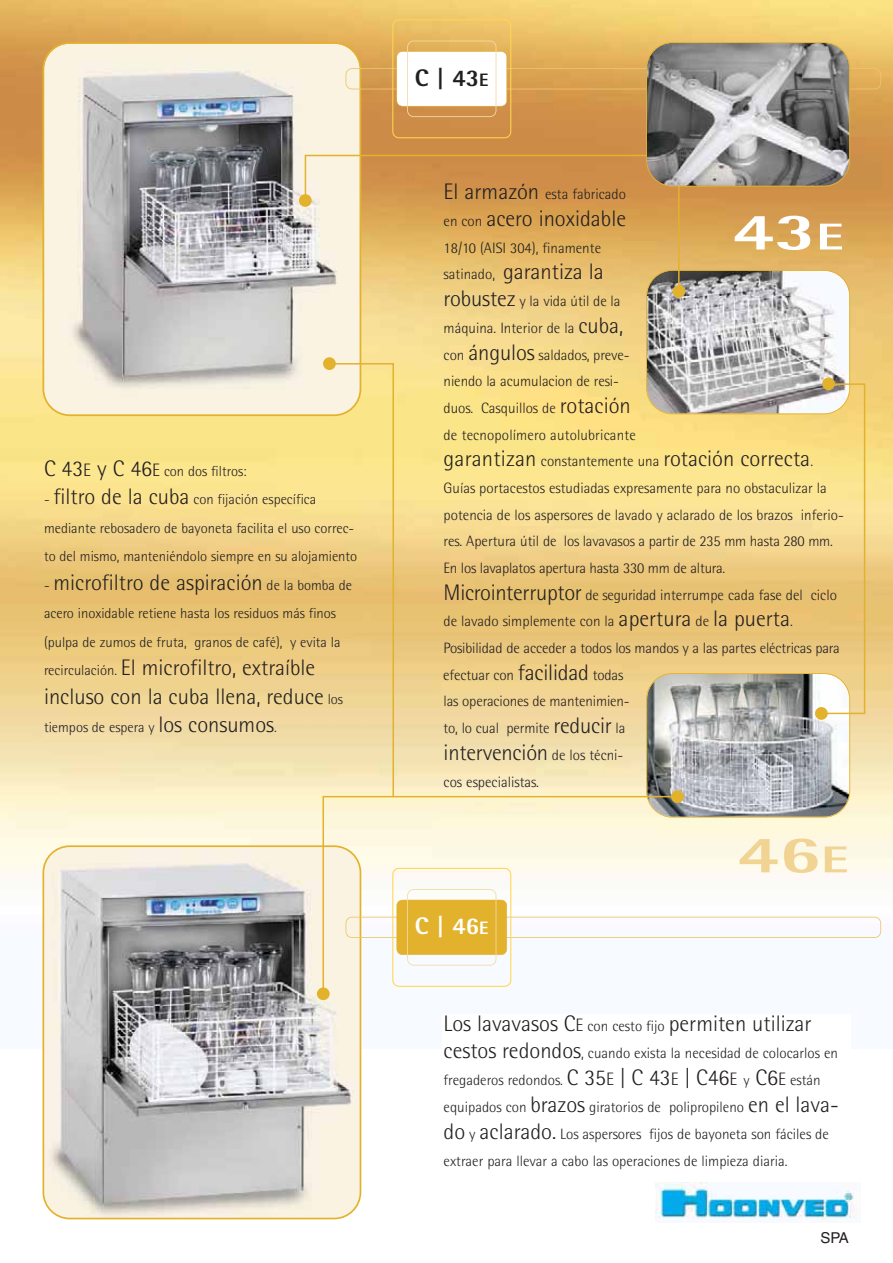
<style>
.page{position:relative;width:893px;height:1263px;background:#fff}
.page>*{position:absolute;margin:0;border:0;box-sizing:border-box;transform-origin:0 0}
.t1{font:800 52.5px "Rotis Semi Sans";color:#f1d493;scale:1.43 1}
.t2{font:800 52.5px "Rotis Semi Sans";color:#fff;scale:1.43 1}
.t3{font:800 24px "Rotis Semi Sans";color:#231f20}
.t4{font:800 24px "Rotis Semi Sans";color:#fff}
.t5{font:300 22.5px/28.5px "Rotis Semi Sans";color:#231f20}
.t6{font:300 15px/26.7px "Rotis Semi Sans";color:#231f20}
.t7{font:15px "Helvetica";color:#231f20}
.t8{font:300 14.55px/28.5px "Rotis Semi Sans";color:#231f20}
.s1{font-size:22.5px}
.s2{font-size:18px}
.s3{font-size:14.55px}
.s4{font-size:15px}
.s5{font-size:37.5px}
</style>
<div class="page">
<img style="left:0;top:0;width:893px;height:1048px">
<svg style="left:43px;top:42px;width:318px;height:374px;background:#cbc7bf"></svg>
<svg style="left:43px;top:845px;width:318px;height:374px;background:#c2c0bd"></svg>
<div style="left:345px;top:68px;width:536px;height:21px;border:2px solid #ecc66e;border-radius:6px"></div>
<svg style="left:392px;top:19px;width:119px;height:119px;background:#dca655"></svg>
<div style="left:397px;top:51px;width:110px;height:55px;background:#fff;border-radius:6px"></div>
<div style="left:396px;top:51px;width:111px;height:55px;border:1px solid #e3b22d;border-radius:6px"></div>
<div style="left:407px;top:41px;width:89px;height:76px;border:2px solid #f3dba6;border-radius:6px"></div>
<div style="left:345px;top:917px;width:536px;height:21px;border:2px solid #ecc66e;border-radius:6px"></div>
<div style="left:442px;top:1014px;width:408px;height:176px;background:#fff"></div>
<img style="left:647px;top:271px;width:202px;height:143px;border-radius:26px">
<div style="left:646px;top:270px;width:204px;height:144px;border:2px solid #e3b22d;border-radius:26px"></div>
<img style="left:647px;top:674px;width:202px;height:143px;border-radius:26px">
<div style="left:646px;top:673px;width:204px;height:145px;border:2px solid #e3b22d;border-radius:26px"></div>
<img style="left:655px;top:1183px;width:202px;height:37px">
<svg style="left:322px;top:795px;width:355px;height:198px"></svg>
<svg style="left:304px;top:154px;width:376px;height:134px;background:#ddb06b"></svg>
<img style="left:647px;top:43px;width:202px;height:143px;border-radius:26px">
<div style="left:646px;top:42px;width:204px;height:145px;border:2px solid #e3b22d;border-radius:26px"></div>
<div style="left:317px;top:987px;width:13px;height:13px;background:#e3b22d;border-radius:50%"></div>
<div style="left:671px;top:790px;width:13px;height:13px;background:#e3b22d;border-radius:50%"></div>
<div style="left:815px;top:707px;width:13px;height:13px;background:#e3b22d;border-radius:50%"></div>
<svg style="left:823px;top:383px;width:43px;height:332px;background:#f1d48a"></svg>
<div style="left:672px;top:285px;width:13px;height:13px;background:#e3b22d;border-radius:50%"></div>
<div style="left:822px;top:377px;width:13px;height:13px;background:#e3b22d;border-radius:50%"></div>
<div style="left:299px;top:194px;width:13px;height:13px;background:#e3b22d;border-radius:50%"></div>
<div style="left:323px;top:357px;width:13px;height:13px;background:#e3b22d;border-radius:50%"></div>
<svg style="left:328px;top:362px;width:67px;height:436px;background:#f2d88f"></svg>
<p class="t8" style="left:44px;top:458px;width:204px"><span class="s1">C 43</span><span class="s2">E</span> <span class="s1">y C 46</span><span class="s2">E</span> con dos filtros:</p>
<p class="t8" style="left:44px;top:486px;width:315px">- <span class="s1">filtro de la cuba</span> con fijación específica mediante rebosadero de bayoneta facilita el uso correc&shy;to del mismo, manteniéndolo siempre en su alojamiento</p>
<h3 class="t5" style="left:44px;top:570px;width:310px"><span class="s3">-</span> microfiltro de aspiración <span class="s3">de la bomba de</span></h3>
<p class="t8" style="left:44px;top:600px;width:298px">acero inoxidable retiene hasta los residuos más finos (pulpa de zumos de fruta, granos de café), y evita la</p>
<h3 class="t5" style="left:44px;top:655px;width:301px"><span class="s3">recirculación.</span> El microfiltro, extraíble incluso con la cuba llena, reduce <span class="s3">los</span></h3>
<p class="t8" style="left:44px;top:714px;width:234px">tiempos de espera y <span class="s1">los consumos</span>.</p>
<h2 class="t3" style="left:415px;top:69px;width:75px">C | 43<span class="s2">E</span></h2>
<p class="t6" style="left:444px;top:182px;width:184px"><span class="s1">El armazón</span> esta fabricado</p>
<h3 class="t5" style="left:444px;top:206px;width:184px"><span class="s4">en con</span> acero inoxidable</h3>
<p class="t6" style="left:444px;top:236px;width:159px">18/10 (AISI 304), finamente</p>
<h3 class="t5" style="left:444px;top:260px;width:162px"><span class="s4">satinado,</span> garantiza la</h3>
<p class="t6" style="left:443px;top:289px;width:194px"><span class="s1">robustez</span> y la vida útil de la máquina. Interior de la <span class="s1">cuba, </span>con <span class="s1">ángulos</span> saldados, preve&shy;niendo la acumulacion de resi&shy;duos. Casquillos de <span class="s1">rotación </span>de tecnopolímero autolubricante</p>
<h3 class="t5" style="left:444px;top:447px;width:371px">garantizan <span class="s4">constantemente una</span> rotación correcta<span class="s4">.</span></h3>
<p class="t6" style="left:443px;top:476px;width:402px">Guías portacestos estudiadas expresamente para no obstaculizar la potencia de los aspersores de lavado y aclarado de los brazos inferio&shy;res. Apertura útil de los lavavasos a partir de 235 mm hasta 280 mm.<br>En los lavaplatos apertura hasta 330 mm de altura.<br><span class="s1">Microinterruptor</span> de seguridad interrumpe cada fase del ciclo de lavado simplemente con la <span class="s1">apertura</span> de <span class="s1">la puerta</span>.<br>Posibilidad de acceder a todos los mandos y a las partes eléctricas para efectuar con <span class="s1">facilidad</span> todas<br>las operaciones de mantenimien-<br>to, lo cual permite <span class="s1">reducir</span> la</p>
<h3 class="t5" style="left:444px;top:740px;width:181px">intervención <span class="s4">de los técni-</span></h3>
<p class="t6" style="left:444px;top:770px;width:97px">cos especialistas.</p>
<h1 class="t2" style="left:732px;top:213px;width:79px">43<span class="s5">E</span></h1>
<h2 class="t4" style="left:415px;top:918px;width:75px">C | 46<span class="s2">E</span></h2>
<h1 class="t1" style="left:737px;top:836px;width:79px">46<span class="s5">E</span></h1>
<h3 class="t5" style="left:444px;top:1012px;width:369px">Los lavavasos C<span class="s2">E</span> <span class="s4">con cesto fijo</span> permiten utilizar</h3>
<p class="t6" style="left:444px;top:1041px;width:397px"><span class="s1">cestos redondos</span>, cuando exista la necesidad de colocarlos en fregaderos redondos. <span class="s1">C 35</span><span class="s2">E</span> <span class="s1">| C 43</span><span class="s2">E</span> <span class="s1">| C46</span><span class="s2">E</span> <span class="s3">y</span> <span class="s1">C6</span><span class="s2">E</span> están equipados con <span class="s1">brazos</span> giratorios de polipropileno <span class="s1">en el lava&shy;do</span> y <span class="s1">aclarado.</span> Los aspersores fijos de bayoneta son fáciles de extraer para llevar a cabo las operaciones de limpieza diaria.</p>
<p class="t7" style="left:820px;top:1232px;width:30px">SPA</p>
</div>
